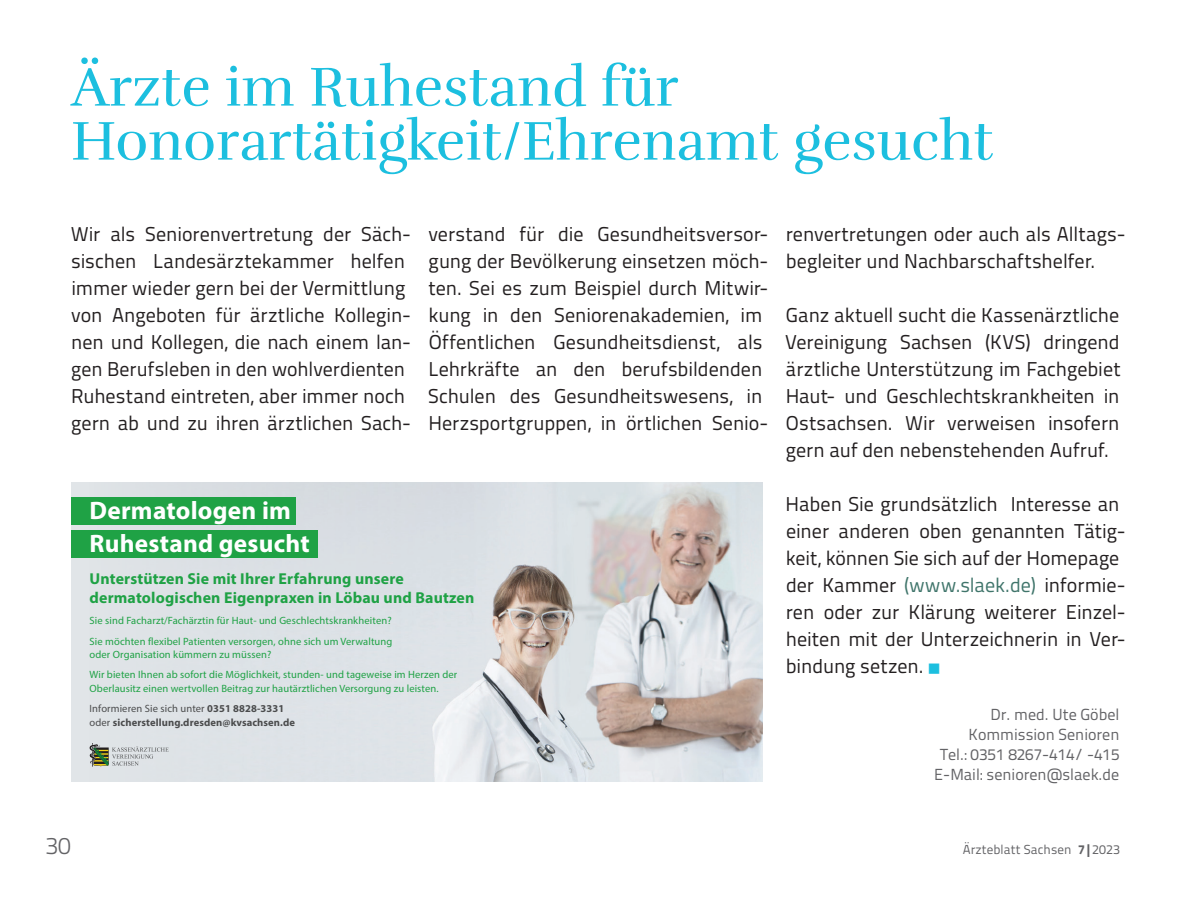
<style>
.page{position:relative;width:1191px;height:905px;background:#fff}
.page>*{position:absolute;margin:0;border:0;box-sizing:border-box;transform-origin:0 0}
.t1{font:56px/54px "Rufina";color:#1cbfdf}
.t2{font:700 25.4px/32.8px "Myriad Pro";letter-spacing:.01em;color:#fff}
.t3{font:300 24px "Titillium Text";color:#636366}
.t4{font:20px/27px "Titillium Text";color:#231f20}
.t5{font:16px/20px "Titillium Text";color:#636366;text-align:right}
.t6{font:700 15.8px/19.6px "Myriad Pro";letter-spacing:.01em;color:#1fa245}
.t7{font:13px "Titillium Text";letter-spacing:.01em;color:#636366}
.t8{font:10.6px/20.6px "Myriad Pro";letter-spacing:.01em;color:#1fa245}
.t9{font:700 10.6px "Myriad Pro";letter-spacing:.01em;color:#4b4c4d}
.s1{color:#40756b}
.s2{font-family:"Source Sans Variable";font-size:13px;color:#1cbfdf}
.s3{color:#4b4c4d}
.s4{font-weight:700;color:#4b4c4d}
.s5{font-weight:400}
.s6{font-weight:800}
</style>
<div class="page">
<div style="left:71px;top:482px;width:692px;height:299px;background:#e1e5e8"></div>
<img style="left:90px;top:482px;width:673px;height:299px">
<svg style="left:90px;top:743px;width:79px;height:23px"></svg>
<div style="left:71px;top:497px;width:224px;height:28px;background:#1fa245"></div>
<div style="left:71px;top:530px;width:247px;height:27px;background:#1fa245"></div>
<h1 class="t1" style="left:71px;top:60px;width:924px">Ärzte im Ruhestand für<br>Honorartätigkeit/Ehrenamt gesucht</h1>
<p class="t4" style="left:71px;top:219px;width:342px">Wir als Seniorenvertretung der Säch&shy;sischen Landesärztekammer helfen immer wieder gern bei der Vermittlung von Angeboten für ärztliche Kollegin&shy;nen und Kollegen, die nach einem lan&shy;gen Berufsleben in den wohlverdienten Ruhestand eintreten, aber immer noch gern ab und zu ihren ärztlichen Sach-</p>
<p class="t4" style="left:428px;top:219px;width:342px">verstand für die Gesundheitsversor&shy;gung der Bevölkerung einsetzen möch&shy;ten. Sei es zum Beispiel durch Mitwir&shy;kung in den Seniorenakademien, im Öffentlichen Gesundheitsdienst, als Lehrkräfte an den berufsbildenden Schulen des Gesundheitswesens, in Herzsportgruppen, in örtlichen Senio-</p>
<p class="t4" style="left:785px;top:219px;width:341px">renvertretungen oder auch als Alltags&shy;begleiter und Nachbarschaftshelfer.</p>
<p class="t4" style="left:785px;top:300px;width:337px;text-align:justify">Ganz aktuell sucht die Kassenärztliche Vereinigung Sachsen (KVS) dringend ärztliche Unterstützung im Fachgebiet Haut- und Geschlechtskrankheiten in Ostsachsen. Wir verweisen insofern gern auf den nebenstehenden Aufruf.</p>
<p class="t4" style="left:785px;top:489px;width:341px">Haben Sie grundsätzlich Interesse an einer anderen oben genannten Tätig&shy;keit, können Sie sich auf der Homepage der Kammer <span class="s1">(www.slaek.de)</span> informie&shy;ren oder zur Klärung weiterer Einzel&shy;heiten mit der Unterzeichnerin in Ver&shy;bindung setzen. <span class="s2">■</span></p>
<p class="t5" style="left:934px;top:703px;width:187px">Dr. med. Ute Göbel<br>Kommission Senioren<br>Tel. : 0351 8267-414/ -415<br>E-Mail: senioren@slaek.de</p>
<p class="t2" style="left:90px;top:493px;width:222px">Dermatologen im<br>Ruhestand gesucht</p>
<p class="t6" style="left:90px;top:568px;width:386px">Unterstützen Sie mit Ihrer Erfahrung unsere dermatologischen Eigenpraxen in Löbau und Bautzen</p>
<p class="t8" style="left:90px;top:610px;width:304px">Sie sind Facharzt/Fachärztin für Haut- und Geschlechtskrankheiten?<br>Sie möchten flexibel Patienten versorgen, ohne sich um Verwaltung</p>
<p class="t8" style="left:90px;top:643px;width:369px">oder Organisation kümmern zu müssen?<br>Wir bieten Ihnen ab sofort die Möglichkeit, stunden- und tageweise im Herzen der</p>
<p class="t8" style="left:90px;top:677px;width:350px">Oberlausitz einen wertvollen Beitrag zur hautärztlichen Versorgung zu leisten.<br><span class="s3">Informieren Sie sich unter</span> <span class="s4">0351 8828-3331</span></p>
<p class="t9" style="left:90px;top:715px;width:207px"><span class="s5">oder</span> sicherstellung.dresden@kvsachsen.de</p>
<p class="t3" style="left:45px;top:828px;width:27px">30</p>
<p class="t7" style="left:962px;top:840px;width:159px">Ärzteblatt Sachsen <span class="s6">7|</span>2023</p>
</div>
